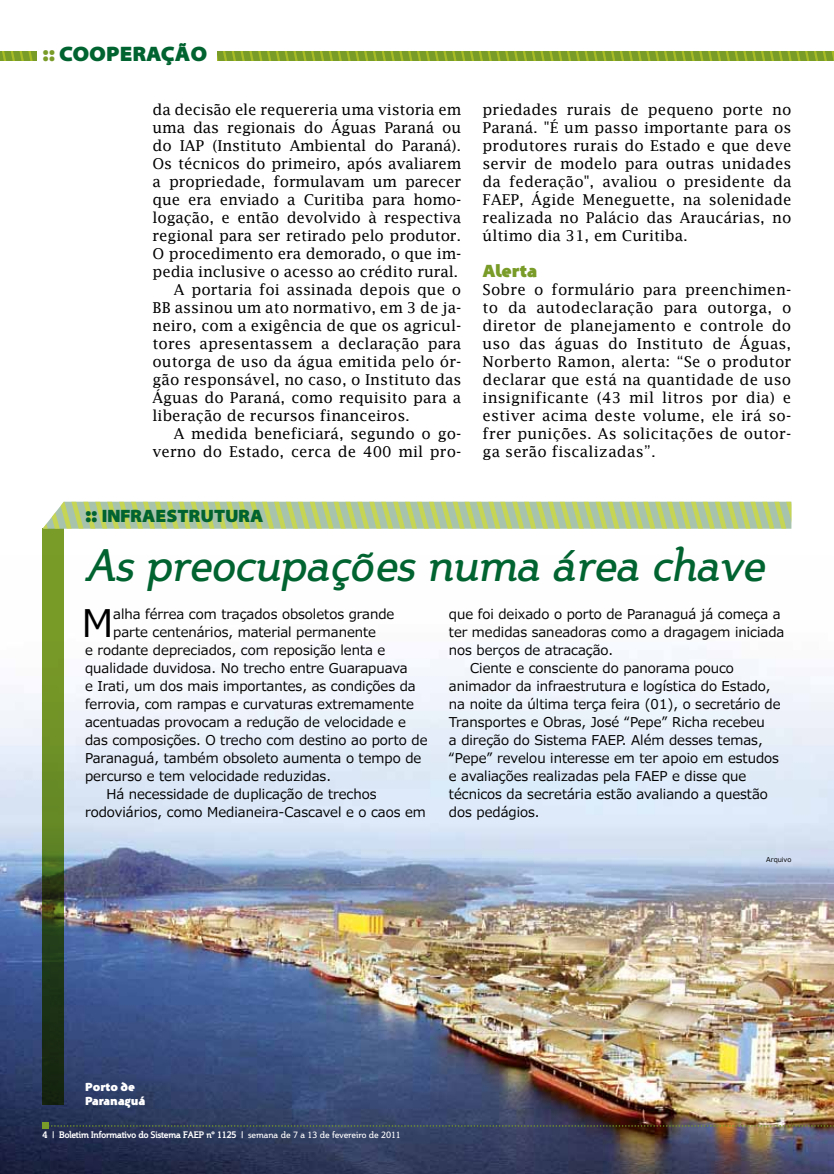
<style>
.page{position:relative;width:834px;height:1174px;background:#fff}
.page>*{position:absolute;margin:0;border:0;box-sizing:border-box;transform-origin:0 0}
.t1{font:italic 45px "Steinem";color:#006330}
.t2{font:37.95px "Meiryo";color:#000}
.t3{font:900 21px "Santana";color:#006330}
.t4{font:900 18px "Santana";color:#006330}
.t5{font:900 18px "Santana";color:#799b28}
.t6{font:15px/18px "Lucida Fax";color:#000;text-align:justify}
.t7{font:13.5px "Meiryo";color:#000}
.t8{font:900 12px/14.4px "Santana";color:#fff}
.t9{font:700 9px "Steinem";color:#fff}
.t10{font:6.75px "Meiryo";color:#000}
.s1{color:#799b28}
.s2{font-size:21px}
.s3{font-weight:400}
</style>
<div class="page">
<img style="left:0;top:555px;width:833px;height:619px">
<img style="left:43px;top:1123px;width:791px;height:6px">
<svg style="left:217px;top:52px;width:616px;height:9px;background:#84a327"></svg>
<svg style="left:0;top:52px;width:36px;height:9px"></svg>
<svg style="left:43px;top:529px;width:21px;height:576px;background:#4f6b1f"></svg>
<svg style="left:43px;top:502px;width:748px;height:27px;background:#b5cb8b"></svg>
<h3 class="t3" style="left:43px;top:42px;width:166px"><span class="s1">::</span> COOPE RAÇÃO</h3>
<p class="t6" style="left:152px;top:100px;width:310px">da decisão ele requereria uma vistoria em</p>
<p class="t6" style="left:152px;top:118px;width:310px">uma das regionais do Águas Paraná ou</p>
<p class="t6" style="left:152px;top:136px;width:310px">do IAP (Instituto Ambiental do Paraná).</p>
<p class="t6" style="left:152px;top:154px;width:310px">Os técnicos do primeiro, após avaliarem</p>
<p class="t6" style="left:152px;top:172px;width:310px">a propriedade, formulavam um parecer</p>
<p class="t6" style="left:152px;top:190px;width:310px">que era enviado a Curitiba para homo-</p>
<p class="t6" style="left:152px;top:208px;width:310px">logação, e então devolvido à respectiva</p>
<p class="t6" style="left:152px;top:226px;width:310px">regional para ser retirado pelo produtor.</p>
<p class="t6" style="left:152px;top:244px;width:310px">O procedimento era demorado, o que im-</p>
<p class="t6" style="left:152px;top:262px;width:307px">pedia inclusive o acesso ao crédito rural.</p>
<p class="t6" style="left:174px;top:280px;width:289px">A portaria foi assinada depois que o</p>
<p class="t6" style="left:152px;top:298px;width:310px">BB assinou um ato normativo, em 3 de ja-</p>
<p class="t6" style="left:152px;top:316px;width:310px">neiro, com a exigência de que os agricul-</p>
<p class="t6" style="left:152px;top:334px;width:310px">tores apresentassem a declaração para</p>
<p class="t6" style="left:152px;top:352px;width:310px">outorga de uso da água emitida pelo ór-</p>
<p class="t6" style="left:152px;top:370px;width:310px">gão responsável, no caso, o Instituto das</p>
<p class="t6" style="left:152px;top:388px;width:310px">Águas do Paraná, como requisito para a</p>
<p class="t6" style="left:152px;top:406px;width:259px">liberação de recursos financeiros.</p>
<p class="t6" style="left:174px;top:424px;width:289px">A medida beneficiará, segundo o go-</p>
<p class="t6" style="left:152px;top:442px;width:310px">verno do Estado, cerca de 400 mil pro-</p>
<p class="t6" style="left:482px;top:100px;width:310px">priedades rurais de pequeno porte no Paraná. "É um passo importante para os produtores rurais do Estado e que deve servir de modelo para outras unidades da federação", avaliou o presidente da FAEP, Ágide Meneguette, na solenidade realizada no Palácio das Araucárias, no último dia 31, em Curitiba.</p>
<p class="t5" style="left:482px;top:261px;width:56px">ALERTA</p>
<p class="t6" style="left:482px;top:280px;width:310px">Sobre o formulário para preenchimen&shy;to da autodeclaração para outorga, o diretor de planejamento e controle do uso das águas do Instituto de Águas, Norberto Ramon, alerta: “Se o produtor declarar que está na quantidade de uso insignificante (43 mil litros por dia) e estiver acima deste volume, ele irá so&shy;frer punições. As solicitações de outor&shy;ga serão fiscalizadas”.</p>
<p class="t4" style="left:85px;top:506px;width:70px"><span class="s2">::</span> INFRAES</p>
<p class="t4" style="left:177px;top:506px;width:85px">TRUTURA</p>
<h1 class="t1" style="left:85px;top:540px;width:680px">As preocupações numa área chave</h1>
<h2 class="t2" style="left:82px;top:596px;width:33px">M</h2>
<p class="t7" style="left:113px;top:604px;width:283px">alha férrea com traçados obsoletos grande</p>
<p class="t7" style="left:113px;top:622px;width:264px">parte centenários, material permanente</p>
<p class="t7" style="left:85px;top:640px;width:302px">e rodante depreciados, com reposição lenta e</p>
<p class="t7" style="left:85px;top:658px;width:324px">qualidade duvidosa. No trecho entre Guarapuava</p>
<p class="t7" style="left:85px;top:676px;width:332px">e Irati, um dos mais importantes, as condições da</p>
<p class="t7" style="left:85px;top:694px;width:330px">ferrovia, com rampas e curvaturas extremamente</p>
<p class="t7" style="left:85px;top:712px;width:322px">acentuadas provocam a redução de velocidade e</p>
<p class="t7" style="left:85px;top:730px;width:344px">das composições. O trecho com destino ao porto de</p>
<p class="t7" style="left:85px;top:748px;width:338px">Paranaguá, também obsoleto aumenta o tempo de</p>
<p class="t7" style="left:85px;top:766px;width:247px">percurso e tem velocidade reduzidas.</p>
<p class="t7" style="left:106px;top:784px;width:271px">Há necessidade de duplicação de trechos</p>
<p class="t7" style="left:85px;top:802px;width:342px">rodoviários, como Medianeira-Cascavel e o caos em</p>
<p class="t7" style="left:449px;top:604px;width:333px">que foi deixado o porto de Paranaguá já começa a</p>
<p class="t7" style="left:449px;top:622px;width:337px">ter medidas saneadoras como a dragagem iniciada</p>
<p class="t7" style="left:449px;top:640px;width:166px">nos berços de atracação.</p>
<p class="t7" style="left:470px;top:658px;width:265px">Ciente e consciente do panorama pouco</p>
<p class="t7" style="left:449px;top:676px;width:323px">animador da infraestrutura e logística do Estado,</p>
<p class="t7" style="left:449px;top:694px;width:333px">na noite da última terça feira (01), o secretário de</p>
<p class="t7" style="left:449px;top:712px;width:317px">Transportes e Obras, José “Pepe” Richa recebeu</p>
<p class="t7" style="left:449px;top:730px;width:315px">a direção do Sistema FAEP. Além desses temas,</p>
<p class="t7" style="left:449px;top:748px;width:331px">“Pepe” revelou interesse em ter apoio em estudos</p>
<p class="t7" style="left:449px;top:766px;width:299px">e avaliações realizadas pela FAEP e disse que</p>
<p class="t7" style="left:449px;top:784px;width:320px">técnicos da secretária estão avaliando a questão</p>
<p class="t7" style="left:449px;top:802px;width:92px">dos pedágios.</p>
<p class="t10" style="left:766px;top:854px;width:27px">Arquivo</p>
<p class="t8" style="left:85px;top:1079px;width:62px">PORTO DE<br>PARANAGUÁ</p>
<p class="t9" style="left:43px;top:1129px;width:359px">4 | Boletim Informativo do Sistema FAEP nº 1125 | <span class="s3">semana de 7 a 13 de fevereiro de 2011</span></p>
</div>
